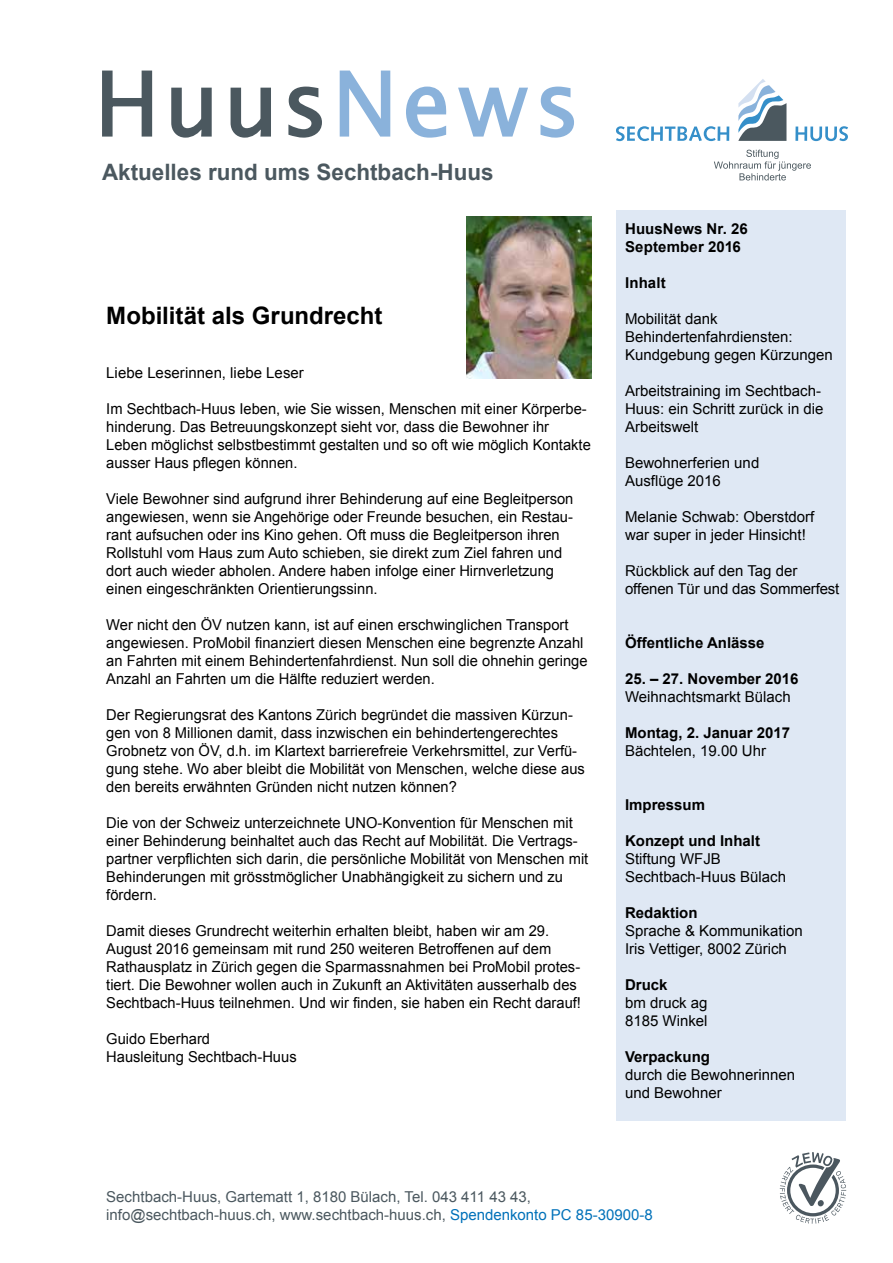
<style>
.page{position:relative;width:893px;height:1263px;background:#fff}
.page>*{position:absolute;margin:0;border:0;box-sizing:border-box;transform-origin:0 0}
.t1{font:700 24px "Arial";color:#000}
.t2{font:700 22.65px "Arial";color:#4b585f}
.t3{font:15px/18px "Arial";color:#000}
.t4{font:700 15px/18px "Arial";color:#000}
.t5{font:15px/18px "Arial";color:#4b585f}
.s1{color:#0071b9}
</style>
<div class="page">
<svg style="left:102px;top:71px;width:51px;height:66px"></svg>
<svg style="left:171px;top:87px;width:41px;height:51px"></svg>
<svg style="left:230px;top:87px;width:41px;height:51px"></svg>
<svg style="left:288px;top:86px;width:34px;height:52px"></svg>
<svg style="left:339px;top:71px;width:52px;height:66px"></svg>
<svg style="left:406px;top:86px;width:41px;height:52px"></svg>
<svg style="left:458px;top:87px;width:70px;height:50px"></svg>
<svg style="left:540px;top:86px;width:34px;height:52px"></svg>
<svg style="left:738px;top:79px;width:48px;height:62px"></svg>
<svg style="left:616px;top:126px;width:113px;height:15px"></svg>
<svg style="left:795px;top:126px;width:53px;height:15px"></svg>
<svg style="left:714px;top:150px;width:97px;height:30px"></svg>
<div style="left:617px;top:210px;width:229px;height:910px;background:#dfe8f4"></div>
<img style="left:467px;top:216px;width:124px;height:162px">
<svg style="left:780px;top:1152px;width:66px;height:72px"></svg>
<h2 class="t2" style="left:102px;top:160px;width:393px">Aktuelles rund ums Sechtbach-Huus</h2>
<h1 class="t1" style="left:106px;top:302px;width:278px">Mobilität als Grundrecht</h1>
<p class="t3" style="left:106px;top:364px;width:199px">Liebe Leserinnen, liebe Leser</p>
<p class="t3" style="left:106px;top:400px;width:486px">Im Sechtbach-Huus Ieben, wie Sie wissen, Menschen mit einer Körperbe&shy;hinderung. Das Betreuungskonzept sieht vor, dass die Bewohner ihr Leben möglichst selbstbestimmt gestalten und so oft wie möglich Kontakte ausser Haus pflegen können.</p>
<p class="t3" style="left:106px;top:490px;width:469px">Viele Bewohner sind aufgrund ihrer Behinderung auf eine Begleitperson angewiesen, wenn sie Angehörige oder Freunde besuchen, ein Restau&shy;rant aufsuchen oder ins Kino gehen. Oft muss die Begleitperson ihren Rollstuhl vom Haus zum Auto schieben, sie direkt zum Ziel fahren und dort auch wieder abholen. Andere haben infolge einer Hirnverletzung einen eingeschränkten Orientierungssinn.</p>
<p class="t3" style="left:106px;top:616px;width:483px">Wer nicht den ÖV nutzen kann, ist auf einen erschwinglichen Transport angewiesen. ProMobil finanziert diesen Menschen eine begrenzte Anzahl an Fahrten mit einem Behindertenfahrdienst. Nun soll die ohnehin geringe Anzahl an Fahrten um die Hälfte reduziert werden.</p>
<p class="t3" style="left:106px;top:706px;width:480px">Der Regierungsrat des Kantons Zürich begründet die massiven Kürzun&shy;gen von 8 Millionen damit, dass inzwischen ein behindertengerechtes Grobnetz von ÖV, d.h. im Klartext barrierefreie Verkehrsmittel, zur Verfü&shy;gung stehe. Wo aber bleibt die Mobilität von Menschen, welche diese aus den bereits erwähnten Gründen nicht nutzen können?</p>
<p class="t3" style="left:106px;top:814px;width:484px">Die von der Schweiz unterzeichnete UNO-Konvention für Menschen mit einer Behinderung beinhaltet auch das Recht auf Mobilität. Die Vertrags&shy;partner verpflichten sich darin, die persönliche Mobilität von Menschen mit Behinderungen mit grösstmöglicher Unabhängigkeit zu sichern und zu fördern.</p>
<p class="t3" style="left:106px;top:922px;width:476px">Damit dieses Grundrecht weiterhin erhalten bleibt, haben wir am 29.<br>August 2016 gemeinsam mit rund 250 weiteren Betroffenen auf dem Rathausplatz in Zürich gegen die Sparmassnahmen bei ProMobil protes&shy;tiert. Die Bewohner wollen auch in Zukunft an Aktivitäten ausserhalb des Sechtbach-Huus teilnehmen. Und wir finden, sie haben ein Recht darauf!</p>
<p class="t3" style="left:106px;top:1030px;width:192px">Guido Eberhard<br>Hausleitung Sechtbach-Huus</p>
<p class="t4" style="left:625px;top:220px;width:124px">HuusNews Nr. 26<br>September 2016</p>
<p class="t4" style="left:625px;top:274px;width:42px">Inhalt</p>
<p class="t3" style="left:625px;top:310px;width:209px">Mobilität dank<br>Behindertenfahrdiensten:<br>Kundgebung gegen Kürzungen</p>
<p class="t3" style="left:625px;top:382px;width:200px">Arbeitstraining im Sechtbach-<br>Huus: ein Schritt zurück in die<br>Arbeitswelt</p>
<p class="t3" style="left:625px;top:454px;width:136px">Bewohnerferien und<br>Ausflüge 2016</p>
<p class="t3" style="left:625px;top:508px;width:191px">Melanie Schwab: Oberstdorf war super in jeder Hinsicht!</p>
<p class="t3" style="left:625px;top:562px;width:216px">Rückblick auf den Tag der offenen Tür und das Sommerfest</p>
<p class="t4" style="left:625px;top:634px;width:141px">Öffentliche Anlässe</p>
<p class="t4" style="left:625px;top:670px;width:175px">25. – 27. November 2016</p>
<p class="t3" style="left:625px;top:688px;width:167px">Weihnachtsmarkt Bülach</p>
<p class="t4" style="left:625px;top:724px;width:167px">Montag, 2. Januar 2017</p>
<p class="t3" style="left:625px;top:742px;width:142px">Bächtelen, 19.00 Uhr</p>
<p class="t4" style="left:625px;top:796px;width:82px">Impressum</p>
<p class="t4" style="left:625px;top:832px;width:136px">Konzept und Inhalt</p>
<p class="t3" style="left:625px;top:850px;width:162px">Stiftung WFJB<br>Sechtbach-Huus Bülach</p>
<p class="t4" style="left:625px;top:904px;width:74px">Redaktion</p>
<p class="t3" style="left:625px;top:922px;width:179px">Sprache &amp; Kommunikation<br>Iris Vettiger, 8002 Zürich</p>
<p class="t4" style="left:625px;top:976px;width:44px">Druck</p>
<p class="t3" style="left:625px;top:994px;width:84px">bm druck ag<br>8185 Winkel</p>
<p class="t4" style="left:625px;top:1048px;width:87px">Verpackung</p>
<p class="t3" style="left:625px;top:1066px;width:172px">durch die Bewohnerinnen und Bewohner</p>
<p class="t5" style="left:106px;top:1188px;width:548px">Sechtbach-Huus, Gartematt 1, 8180 Bülach, Tel. 043 411 43 43, info@sechtbach-huus.ch, www.sechtbach-huus.ch, <span class="s1">Spendenkonto PC 85-30900-8</span></p>
</div>
